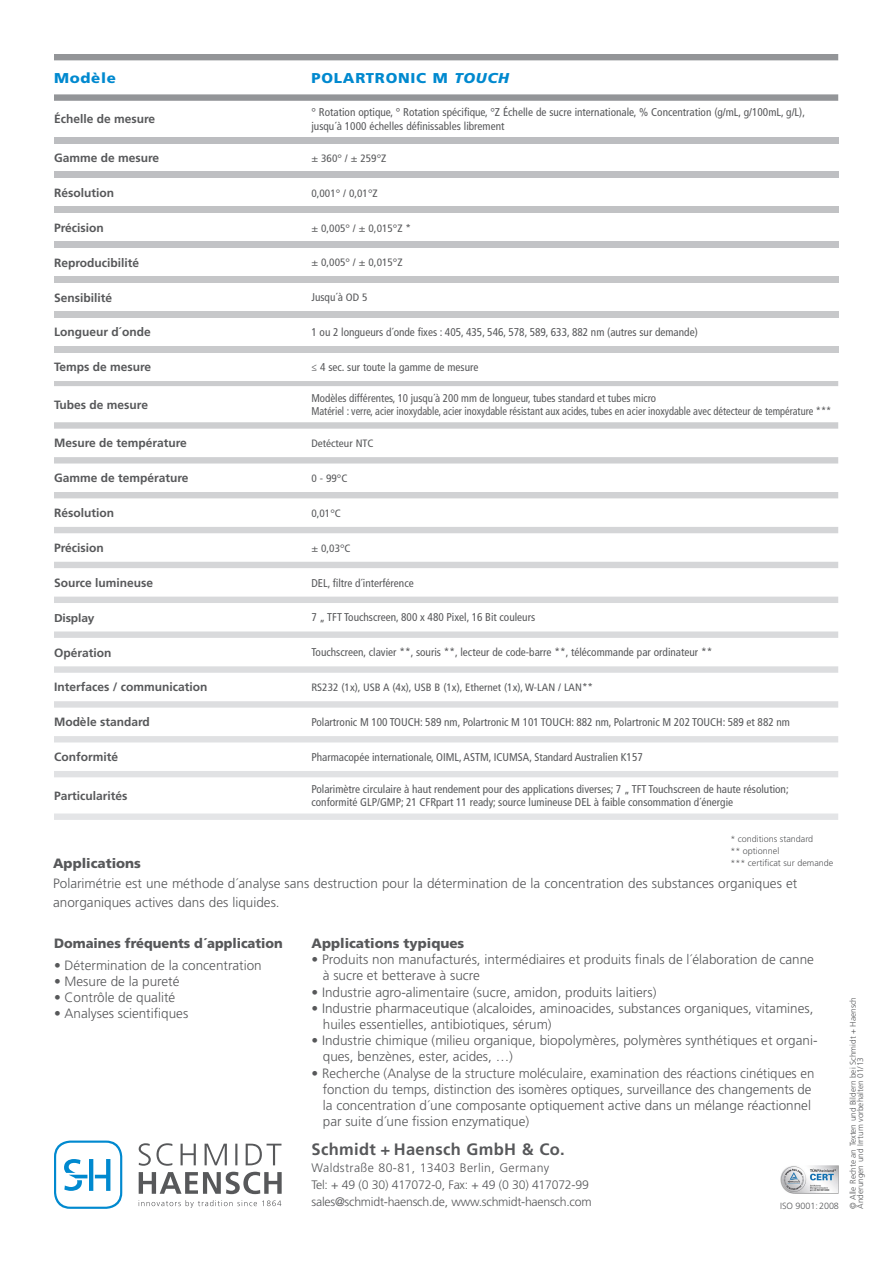
<style>
.page{position:relative;width:893px;height:1263px;background:#fff}
.page>*{position:absolute;margin:0;border:0;box-sizing:border-box;transform-origin:0 0}
.Fliesstext{font:700 16.5px "Frutiger LT Std";letter-spacing:.02em;color:#57585a}
.Tabellenkopf{font:900 14.25px "Frutiger LT Std";letter-spacing:.05em;color:#0089cf;scale:1.05 1}
.Fliesstext-2{font:300 13.5px "Frutiger LT Std";color:#57585a}
.t1{font:900 13.5px "Frutiger LT Std";color:#57585a}
.t2{font:900 13.5px "Frutiger LT Std";color:#57585a;scale:.96 1}
.Fliesstext-3{font:300 12.3px "Frutiger LT Std";letter-spacing:-.02em;color:#57585a}
.Fliesstext-4{font:300 12.3px "Frutiger LT Std";letter-spacing:.03em;color:#57585a}
.t3{font:700 12px "Frutiger LT Std";color:#57585a}
.Tabellentext{font:700 11.4px "Frutiger LT Std";letter-spacing:-.01em;color:#57585a;scale:1.05 1}
.Tabellentext-2{font:condensed 11.25px "Frutiger LT Std";color:#57585a}
.Tabellentext-3{font:condensed 11.25px "Frutiger LT Std";color:#57585a;scale:.92 1}
.Tabellentext-4{font:condensed 10.65px "Frutiger LT Std";color:#57585a;scale:1.05 1}
.t4{font:300 9px "Frutiger LT Std";color:#57585a}
.Hinweis_Veröffentlic{font:300 8.25px "Frutiger LT Std";color:#57585a}
.s1{font-style:italic}
.s2{font-size:10.65px}
</style>
<div class="page">
<svg style="left:54px;top:1140px;width:68px;height:69px"></svg>
<svg style="left:139px;top:1143px;width:142px;height:23px"></svg>
<svg style="left:139px;top:1200px;width:142px;height:8px"></svg>
<svg style="left:139px;top:1172px;width:142px;height:22px"></svg>
<img style="left:780px;top:1165px;width:59px;height:28px">
<svg style="left:54px;top:54px;width:784px;height:47px"></svg>
<div style="left:54px;top:137px;width:784px;height:6px;background:#bcbdc0"></div>
<div style="left:54px;top:172px;width:784px;height:6px;background:#bebfc2"></div>
<div style="left:54px;top:207px;width:784px;height:6px;background:#c1c2c4"></div>
<div style="left:54px;top:242px;width:784px;height:6px;background:#c2c3c6"></div>
<div style="left:54px;top:276px;width:784px;height:7px;background:#c5c6c8"></div>
<div style="left:54px;top:311px;width:784px;height:7px;background:#c7c8ca"></div>
<div style="left:54px;top:346px;width:784px;height:6px;background:#c9cacc"></div>
<div style="left:54px;top:381px;width:784px;height:5px;background:#cbccce"></div>
<svg style="left:54px;top:422px;width:784px;height:7px;background:#d1d2d4"></svg>
<div style="left:54px;top:457px;width:784px;height:6px;background:#cfd0d2"></div>
<div style="left:54px;top:492px;width:784px;height:6px;background:#d1d2d4"></div>
<div style="left:54px;top:527px;width:784px;height:6px;background:#d4d5d7"></div>
<div style="left:54px;top:562px;width:784px;height:6px;background:#d5d6d8"></div>
<div style="left:54px;top:597px;width:784px;height:6px;background:#d8d9db"></div>
<svg style="left:54px;top:631px;width:784px;height:7px;background:#dcdddf"></svg>
<svg style="left:54px;top:666px;width:784px;height:7px;background:#dedfe1"></svg>
<svg style="left:54px;top:701px;width:784px;height:7px;background:#dfe0e2"></svg>
<div style="left:54px;top:736px;width:784px;height:6px;background:#e0e1e3"></div>
<div style="left:54px;top:771px;width:784px;height:6px;background:#e1e2e4"></div>
<svg style="left:54px;top:813px;width:784px;height:7px;background:#e6e7e9"></svg>
<p class="Tabellenkopf" style="left:54px;top:69px;width:61px">Modèle</p>
<p class="Tabellenkopf" style="left:311px;top:69px;width:190px">POLARTRONIC M <span class="s1">TOUCH</span></p>
<p class="t3" style="left:54px;top:112px;width:103px">Échelle de mesure</p>
<p class="Tabellentext-2" style="left:311px;top:106px;width:495px">° Rotation optique, ° Rotation spécifique, °Z Échelle de sucre internationale, % Concentration (g/mL, g/100mL, g/L),</p>
<p class="Tabellentext-2" style="left:311px;top:119px;width:194px">jusqu´à 1000 échelles définissables librement</p>
<p class="t3" style="left:54px;top:151px;width:107px">Gamme de mesure</p>
<p class="Tabellentext-4" style="left:311px;top:152px;width:73px">± 360° / ± 259°Z</p>
<p class="t3" style="left:54px;top:186px;width:61px">Résolution</p>
<p class="Tabellentext-4" style="left:311px;top:187px;width:65px">0,001° / 0,01°Z</p>
<p class="t3" style="left:54px;top:221px;width:51px">Précision</p>
<p class="Tabellentext-4" style="left:311px;top:222px;width:96px">± 0,005° / ± 0,015°Z *</p>
<p class="t3" style="left:54px;top:255px;width:87px">Reproducibilité</p>
<p class="Tabellentext-4" style="left:311px;top:256px;width:88px">± 0,005° / ± 0,015°Z</p>
<p class="t3" style="left:54px;top:290px;width:60px">Sensibilité</p>
<p class="Tabellentext-2" style="left:311px;top:291px;width:58px">Jusqu´à <span class="s2">OD 5</span></p>
<p class="t3" style="left:54px;top:325px;width:98px">Longueur d´onde</p>
<p class="Tabellentext-2" style="left:311px;top:326px;width:388px">1 ou 2 longueurs d´onde fixes : 405, 435, 546, 578, 589, 633, 882 nm (autres sur demande)</p>
<p class="t3" style="left:54px;top:360px;width:99px">Temps de mesure</p>
<p class="Tabellentext-2" style="left:311px;top:361px;width:168px">≤ 4 sec. sur toute la gamme de mesure</p>
<p class="t3" style="left:54px;top:397px;width:96px">Tubes de mesure</p>
<p class="Tabellentext-2" style="left:311px;top:391px;width:346px">Modèles différentes, 10 jusqu´à 200 mm de longueur, tubes standard et tubes micro</p>
<p class="Tabellentext-3" style="left:311px;top:405px;width:567px">Matériel : verre, acier inoxydable, acier inoxydable résistant aux acides, tubes en acier inoxydable avec détecteur de température ***</p>
<p class="t3" style="left:54px;top:436px;width:134px">Mesure de température</p>
<p class="Tabellentext-4" style="left:311px;top:437px;width:61px">Detécteur NTC</p>
<p class="t3" style="left:54px;top:471px;width:136px">Gamme de température</p>
<p class="Tabellentext-4" style="left:311px;top:472px;width:36px">0 - 99°C</p>
<p class="t3" style="left:54px;top:506px;width:61px">Résolution</p>
<p class="Tabellentext-4" style="left:311px;top:507px;width:30px">0,01°C</p>
<p class="t3" style="left:54px;top:541px;width:51px">Précision</p>
<p class="Tabellentext-4" style="left:311px;top:542px;width:39px">± 0,03°C</p>
<p class="t3" style="left:54px;top:576px;width:101px">Source lumineuse</p>
<p class="Tabellentext-2" style="left:311px;top:576px;width:104px">DEL, filtre d´interférence</p>
<p class="Tabellentext" style="left:54px;top:611px;width:40px">Display</p>
<p class="Tabellentext-2" style="left:311px;top:611px;width:225px">7 „ TFT Touchscreen, 800 x 480 Pixel, 16 Bit couleurs</p>
<p class="t3" style="left:54px;top:645px;width:59px">Opération</p>
<p class="Tabellentext-2" style="left:311px;top:646px;width:402px">Touchscreen, clavier **, souris **, lecteur de code-barre **, télécommande par ordinateur **</p>
<p class="t3" style="left:54px;top:680px;width:155px">Interfaces / communication</p>
<p class="Tabellentext-4" style="left:311px;top:681px;width:270px">RS232 (1x), USB A (4x), USB B (1x), Ethernet (1x), W-LAN / LAN**</p>
<p class="t3" style="left:54px;top:715px;width:97px">Modèle standard</p>
<p class="Tabellentext-2" style="left:311px;top:716px;width:480px">Polartronic M 100 TOUCH: 589 nm, Polartronic M 101 TOUCH: 882 nm, Polartronic M 202 TOUCH: 589 et 882 nm</p>
<p class="t3" style="left:54px;top:750px;width:66px">Conformité</p>
<p class="Tabellentext-2" style="left:311px;top:750px;width:333px">Pharmacopée internationale, OIML, ASTM, ICUMSA, Standard Australien K157</p>
<p class="t3" style="left:54px;top:789px;width:75px">Particularités</p>
<p class="Tabellentext-2" style="left:311px;top:782px;width:479px">Polarimètre circulaire à haut rendement pour des applications diverses; 7 „ TFT Touchscreen de haute résolution;</p>
<p class="Tabellentext-2" style="left:311px;top:796px;width:423px">conformité GLP/GMP; 21 CFRpart 11 ready; source lumineuse DEL à faible consommation d´énergie</p>
<p class="t4" style="left:730px;top:833px;width:84px">* conditions standard</p>
<p class="t4" style="left:730px;top:845px;width:51px">** optionnel</p>
<p class="t4" style="left:730px;top:857px;width:105px">*** certificat sur demande</p>
<p class="t1" style="left:53px;top:855px;width:89px">Applications</p>
<p class="Fliesstext-2" style="left:53px;top:875px;width:746px">Polarimétrie est une méthode d´analyse sans destruction pour la détermination de la concentration des substances organiques et</p>
<p class="Fliesstext-2" style="left:53px;top:895px;width:228px">anorganiques actives dans des liquides.</p>
<p class="t2" style="left:54px;top:935px;width:240px">Domaines fréquents d´application</p>
<p class="Fliesstext-2" style="left:54px;top:957px;width:209px">• Détermination de la concentration</p>
<p class="Fliesstext-2" style="left:54px;top:973px;width:127px">• Mesure de la pureté</p>
<p class="Fliesstext-2" style="left:54px;top:990px;width:123px">• Contrôle de qualité</p>
<p class="Fliesstext-2" style="left:54px;top:1006px;width:136px">• Analyses scientifiques</p>
<p class="t1" style="left:312px;top:935px;width:154px">Applications typiques</p>
<p class="Fliesstext-2" style="left:312px;top:952px;width:504px">• Produits non manufacturés, intermédiaires et produits finals de l´élaboration de canne</p>
<p class="Fliesstext-2" style="left:323px;top:968px;width:159px">à sucre et betterave à sucre</p>
<p class="Fliesstext-2" style="left:312px;top:984px;width:346px">• Industrie agro-alimentaire (sucre, amidon, produits laitiers)</p>
<p class="Fliesstext-2" style="left:312px;top:1000px;width:503px">• Industrie pharmaceutique (alcaloides, aminoacides, substances organiques, vitamines,</p>
<p class="Fliesstext-2" style="left:323px;top:1017px;width:230px">huiles essentielles, antibiotiques, sérum)</p>
<p class="Fliesstext-2" style="left:312px;top:1033px;width:507px">• Industrie chimique (milieu organique, biopolymères, polymères synthétiques et organi-</p>
<p class="Fliesstext-2" style="left:323px;top:1049px;width:192px">ques, benzènes, ester, acides, …)</p>
<p class="Fliesstext-2" style="left:312px;top:1065px;width:504px">• Recherche (Analyse de la structure moléculaire, examination des réactions cinétiques en</p>
<p class="Fliesstext-2" style="left:323px;top:1081px;width:490px">fonction du temps, distinction des isomères optiques, surveillance des changements de</p>
<p class="Fliesstext-2" style="left:323px;top:1098px;width:490px">la concentration d´une composante optiquement active dans un mélange réactionnel</p>
<p class="Fliesstext-2" style="left:323px;top:1114px;width:208px">par suite d´une fission enzymatique)</p>
<p class="Fliesstext" style="left:312px;top:1140px;width:255px">Schmidt + Haensch GmbH &amp; Co.</p>
<p class="Fliesstext-4" style="left:312px;top:1161px;width:239px">Waldstraße 80-81, 13403 Berlin, Germany</p>
<p class="Fliesstext-3" style="left:312px;top:1178px;width:279px">Tel: + 49 (0 30) 417072-0, Fax: + 49 (0 30) 417072-99</p>
<p class="Fliesstext-3" style="left:312px;top:1195px;width:281px">sales@schmidt-haensch.de, www.schmidt-haensch.com</p>
<p class="t4" style="left:780px;top:1201px;width:60px">ISO 9001:2008</p>
<p class="Hinweis_Veröffentlic" style="left:848px;top:1209px;width:214px;rotate:-90deg">© Alle Rechte an Texten und Bildern bei Schmidt + Haensch</p>
<p class="Hinweis_Veröffentlic" style="left:856px;top:1209px;width:153px;rotate:-90deg">Änderungen und Irrtum vorbehalten 01/13</p>
</div>
